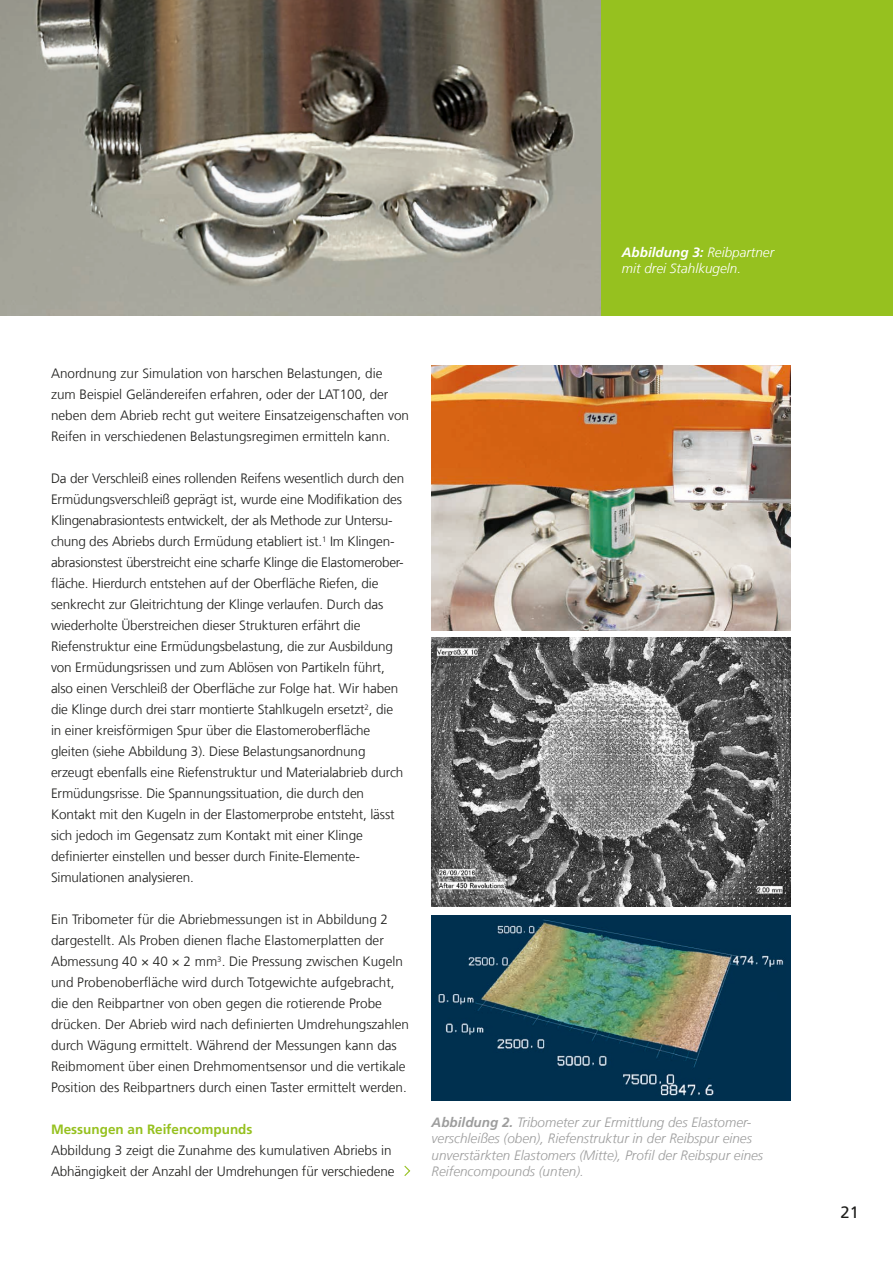
<style>
.page{position:relative;width:893px;height:1263px;background:#fff}
.page>*{position:absolute;margin:0;border:0;box-sizing:border-box;transform-origin:0 0}
.t1{font:16.5px "Frutiger LT Com";color:#1d1d1b}
.t2{font:300 13.5px/21px "Frutiger LT Com";letter-spacing:-.01em;color:#1d1d1b}
.t3{font:italic 300 13.5px/16.5px "Frutiger LT Com";color:#9d9d9d}
.t4{font:italic 300 13.5px/16.5px "Frutiger LT Com";color:#fff}
.t5{font:700 13.5px "Frutiger LT Com";color:#96c11f}
.s1{font-weight:700}
</style>
<div class="page">
<div style="left:601px;top:0;width:292px;height:315px;background:#96c11f"></div>
<svg style="left:404px;top:1165px;width:7px;height:11px"></svg>
<img style="left:0;top:0;width:601px;height:315px">
<img style="left:432px;top:366px;width:359px;height:264px">
<img style="left:432px;top:638px;width:359px;height:268px">
<img style="left:432px;top:916px;width:359px;height:184px">
<p class="t4" style="left:622px;top:244px;width:154px"><span class="s1">Abbildung 3:</span> Reibpartner mit drei Stahlkugeln.</p>
<p class="t2" style="left:51px;top:363px;width:360px">Anordnung zur Simulation von harschen Belastungen, die zum Beispiel Geländereifen erfahren, oder der LAT100, der neben dem Abrieb recht gut weitere Einsatzeigenschaften von Reifen in verschiedenen Belastungsregimen ermitteln kann.</p>
<p class="t2" style="left:51px;top:468px;width:355px">Da der Verschleiß eines rollenden Reifens wesentlich durch den Ermüdungsverschleiß geprägt ist, wurde eine Modifikation des Klingenabrasiontests entwickelt, der als Methode zur Untersu&shy;chung des Abriebs durch Ermüdung etabliert ist.<sup>1</sup> Im Klingen&shy;abrasionstest überstreicht eine scharfe Klinge die Elastomerober&shy;fläche. Hierdurch entstehen auf der Oberfläche Riefen, die senkrecht zur Gleitrichtung der Klinge verlaufen. Durch das wiederholte Überstreichen dieser Strukturen erfährt die Riefenstruktur eine Ermüdungsbelastung, die zur Ausbildung von Ermüdungsrissen und zum Ablösen von Partikeln führt, also einen Verschleiß der Oberfläche zur Folge hat. Wir haben die Klinge durch drei starr montierte Stahlkugeln ersetzt<sup>2</sup>, die in einer kreisförmigen Spur über die Elastomeroberfläche gleiten (siehe Abbildung 3). Diese Belastungsanordnung erzeugt ebenfalls eine Riefenstruktur und Materialabrieb durch Ermüdungsrisse. Die Spannungssituation, die durch den Kontakt mit den Kugeln in der Elastomerprobe entsteht, lässt sich jedoch im Gegensatz zum Kontakt mit einer Klinge definierter einstellen und besser durch Finite-Elemente-Simulationen analysieren.</p>
<p class="t2" style="left:51px;top:909px;width:360px">Ein Tribometer für die Abriebmessungen ist in Abbildung 2 dargestellt. Als Proben dienen flache Elastomerplatten der Abmessung 40 × 40 × 2 mm<sup>3</sup>. Die Pressung zwischen Kugeln und Probenoberfläche wird durch Totgewichte aufgebracht, die den Reibpartner von oben gegen die rotierende Probe drücken. Der Abrieb wird nach definierten Umdrehungszahlen durch Wägung ermittelt. Während der Messungen kann das Reibmoment über einen Drehmomentsensor und die vertikale Position des Reibpartners durch einen Taster ermittelt werden.</p>
<p class="t5" style="left:51px;top:1121px;width:203px">Messungen an Reifencompunds</p>
<p class="t2" style="left:51px;top:1140px;width:345px">Abbildung 3 zeigt die Zunahme des kumulativen Abriebs in<br>Abhängigkeit der Anzahl der Umdrehungen für verschiedene</p>
<p class="t3" style="left:432px;top:1114px;width:333px"><span class="s1">Abbildung 2.</span> Tribometer zur Ermittlung des Elastomer&shy;verschleißes (oben), Riefenstruktur in der Reibspur eines unverstärkten Elastomers (Mitte), Profil der Reibspur eines Reifencompounds (unten).</p>
<p class="t1" style="left:841px;top:1203px;width:20px">21</p>
</div>
